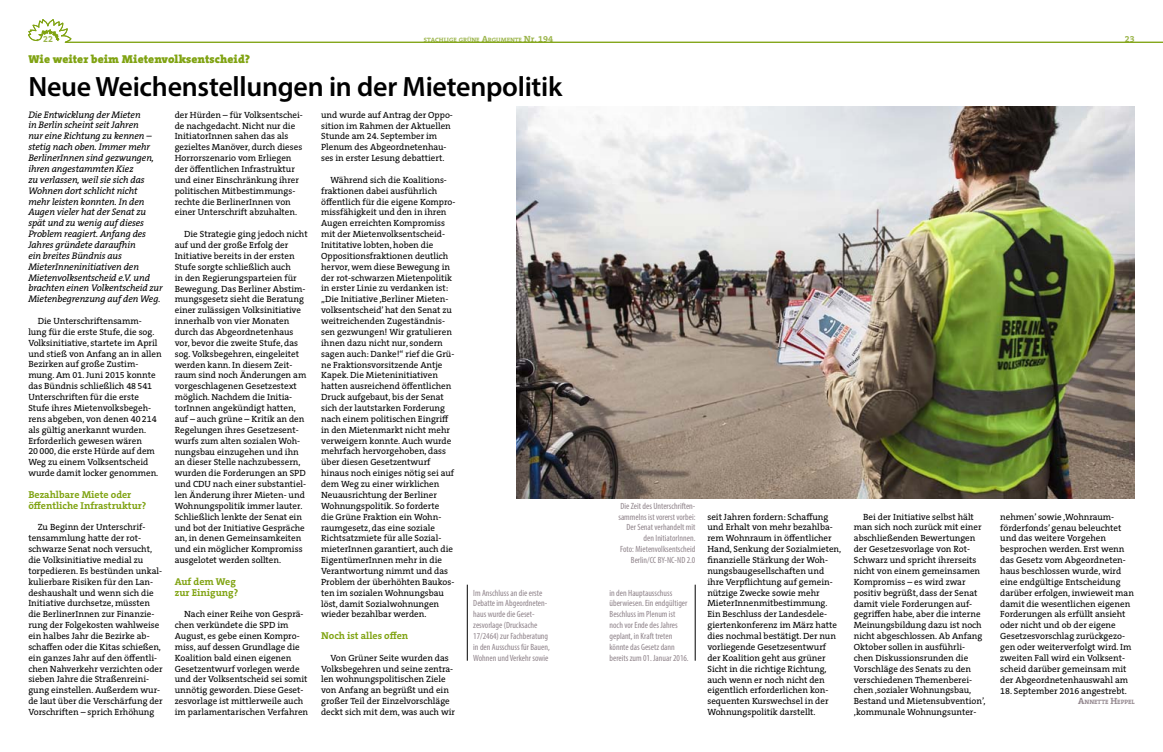
<style>
.page{position:relative;width:1163px;height:752px;background:#fff}
.page>*{position:absolute;margin:0;border:0;box-sizing:border-box;transform-origin:0 0}
.t1{font:600 28px "Myriad Pro";letter-spacing:-.01em;color:#000}
.t2{font:900 11.5px "The Serif B W9";letter-spacing:.01em;color:#80a312}
.t3{font:700 10px/10.9px "The Serif B W7";color:#80a312}
.t4{font:italic 9.5px/10.8px "The Serif B W5 Plain";letter-spacing:-.01em;color:#000}
.t5{font:9px/10.9px "The Serif B W5 Plain";color:#000}
.t6{font:condensed 9px/10.9px "Myriad Pro";color:#90848b}
.t7{font:700 9px "The Serif B W7";color:#9ab449}
.t8{font:700 6.3px "The Serif B W7";color:#9ab449}
.t9{font:700 6.3px "The Serif B W7";color:#90848b}
.s1{font-size:9px}
</style>
<div class="page">
<hr style="left:467px;top:584px;width:1px;height:76px;background:#000">
<hr style="left:694px;top:584px;width:1px;height:76px;background:#000">
<img style="left:516px;top:107px;width:618px;height:391px">
<svg style="left:28px;top:19px;width:1134px;height:24px"></svg>
<p class="t8" style="left:424px;top:35px;width:131px">STACHLIGE GRÜNE <span class="s1">A</span>RGUMENTE <span class="s1">Nr. 194</span></p>
<p class="t7" style="left:1124px;top:33px;width:11px">23</p>
<p class="t7" style="left:43px;top:33px;width:11px">22</p>
<p class="t2" style="left:28px;top:52px;width:223px">Wie weiter beim Mietenvolksentscheid?</p>
<h1 class="t1" style="left:28px;top:69px;width:535px">Neue Weichenstellungen in der Mietenpolitik</h1>
<p class="t4" style="left:28px;top:109px;width:136px">Die Entwicklung der Mieten<br>in Berlin scheint seit Jahren<br>nur eine Richtung zu kennen – stetig nach oben. Immer mehr<br>BerlinerInnen sind gezwungen, ihren angestammten Kiez<br>zu verlassen, weil sie sich das<br>Wohnen dort schlicht nicht<br>mehr leisten konnten. In den<br>Augen vieler hat der Senat zu spät und zu wenig auf dieses<br>Problem reagiert. Anfang des<br>Jahres gründete daraufhin<br>ein breites Bündnis aus<br>MieterInneninitiativen den<br>Mietenvolksentscheid e.V. und brachten einen Volkentscheid zur<br>Mietenbegrenzung auf den Weg.</p>
<p class="t5" style="left:28px;top:315px;width:135px;text-indent:9px">Die Unterschriftensamm&shy;lung für die erste Stufe, die sog.<br>Volksinitiative, startete im April und stieß von Anfang an in allen<br>Bezirken auf große Zustim&shy;mung. Am 01. Juni 2015 konnte das Bündnis schließlich 48541<br>Unterschriften für die erste<br>Stufe ihres Mietenvolksbegeh&shy;rens abgeben, von denen 40214 als gültig anerkannt wurden.<br>Erforderlich gewesen wären<br>20000, die erste Hürde auf dem<br>Weg zu einem Volksentscheid wurde damit locker genommen.</p>
<p class="t3" style="left:28px;top:488px;width:120px">Bezahlbare Miete oder öffentliche Infrastruktur?</p>
<p class="t5" style="left:28px;top:521px;width:136px;text-indent:9px">Zu Beginn der Unterschrif&shy;tensammlung hatte der rot&shy;schwarze Senat noch versucht, die Volksinitiative medial zu torpedieren. Es bestünden unkal&shy;kulierbare Risiken für den Lan&shy;deshaushalt und wenn sich die<br>Initiative durchsetze, müssten die BerlinerInnen zur Finanzie&shy;rung der Folgekosten wahlweise ein halbes Jahr die Bezirke ab&shy;schaffen oder die Kitas schießen, ein ganzes Jahr auf den öffentli&shy;chen Nahverkehr verzichten oder sieben Jahre die Straßenreini&shy;gung einstellen. Außerdem wur&shy;de laut über die Verschärfung der<br>Vorschriften – sprich Erhöhung</p>
<p class="t5" style="left:321px;top:109px;width:133px">und wurde auf Antrag der Oppo&shy;sition im Rahmen der Aktuellen<br>Stunde am 24. September im<br>Plenum des Abgeordnetenhau&shy;ses in erster Lesung debattiert.</p>
<p class="t5" style="left:321px;top:174px;width:136px;text-indent:9px">Während sich die Koalitions&shy;fraktionen dabei ausführlich öffentlich für die eigene Kompro&shy;missfähigkeit und den in ihren<br>Augen erreichten Kompromiss mit der Mietenvolksentscheid-<br>Inititative lobten, hoben die<br>Oppositionsfraktionen deutlich hervor, wem diese Bewegung in der rot-schwarzen Mietenpolitik in erster Linie zu verdanken ist: „Die Initiative ‚Berliner Mieten&shy;volksentscheid’ hat den Senat zu weitreichenden Zugeständnis&shy;sen gezwungen! Wir gratulieren ihnen dazu nicht nur, sondern sagen auch: Danke!“ rief die Grü&shy;ne Fraktionsvorsitzende Antje<br>Kapek. Die Mieteninitiativen hatten ausreichend öffentlichen<br>Druck aufgebaut, bis der Senat sich der lautstarken Forderung nach einem politischen Eingriff in den Mietenmarkt nicht mehr verweigern konnte. Auch wurde mehrfach hervorgehoben, dass über diesen Gesetzentwurf hinaus noch einiges nötig sei auf dem Weg zu einer wirklichen<br>Neuausrichtung der Berliner<br>Wohnungspolitik. So forderte<br>die Grüne Fraktion ein Wohn&shy;raumgesetz, das eine soziale<br>Richtsatzmiete für alle Sozial&shy;mieterInnen garantiert, auch die<br>EigentümerInnen mehr in die<br>Verantwortung nimmt und das<br>Problem der überhöhten Baukos&shy;ten im sozialen Wohnungsbau löst, damit Sozialwohnungen wieder bezahlbar werden.</p>
<p class="t3" style="left:321px;top:629px;width:89px">Noch ist alles offen</p>
<p class="t5" style="left:321px;top:652px;width:135px;text-indent:9px">Von Grüner Seite wurden das<br>Volksbegehren und seine zentra&shy;len wohnungspolitischen Ziele von Anfang an begrüßt und ein großer Teil der Einzelvorschläge deckt sich mit dem, was auch wir</p>
<p class="t5" style="left:175px;top:109px;width:129px">der Hürden – für Volksentschei&shy;de nachgedacht. Nicht nur die<br>InitiatorInnen sahen das als gezieltes Manöver, durch dieses<br>Horrorszenario vom Erliegen der öffentlichen Infrastruktur und einer Einschränkung ihrer politischen Mitbestimmungs&shy;rechte die BerlinerInnen von einer Unterschrift abzuhalten.</p>
<p class="t5" style="left:175px;top:228px;width:134px;text-indent:9px">Die Strategie ging jedoch nicht auf und der große Erfolg der<br>Initiative bereits in der ersten<br>Stufe sorgte schließlich auch<br>in den Regierungsparteien für<br>Bewegung. Das Berliner Abstim&shy;mungsgesetz sieht die Beratung einer zulässigen Volksinitiative innerhalb von vier Monaten durch das Abgeordnetenhaus vor, bevor die zweite Stufe, das sog. Volksbegehren, eingeleitet werden kann. In diesem Zeit&shy;raum sind noch Änderungen am vorgeschlagenen Gesetzestext möglich. Nachdem die Initia&shy;torInnen angekündigt hatten, auf – auch grüne – Kritik an den<br>Regelungen ihres Gesetzesent&shy;wurfs zum alten sozialen Woh&shy;nungsbau einzugehen und ihn an dieser Stelle nachzubessern, wurden die Forderungen an SPD und CDU nach einer substantiel&shy;len Änderung ihrer Mieten- und<br>Wohnungspolitik immer lauter.<br>Schließlich lenkte der Senat ein und bot der Initiative Gespräche an, in denen Gemeinsamkeiten und ein möglicher Kompromiss ausgelotet werden sollten.</p>
<p class="t3" style="left:175px;top:575px;width:65px">Auf dem Weg zur Einigung?</p>
<p class="t5" style="left:175px;top:608px;width:135px;text-indent:9px">Nach einer Reihe von Gesprä&shy;chen verkündete die SPD im<br>August, es gebe einen Kompro&shy;miss, auf dessen Grundlage die<br>Koalition bald einen eigenen<br>Gesetzentwurf vorlegen werde und der Volksentscheid sei somit unnötig geworden. Diese Geset&shy;zesvorlage ist mittlerweile auch im parlamentarischen Verfahren</p>
<p class="t6" style="left:618px;top:500px;width:78px;text-align:right">Die Zeit des Unterschriften&shy;sammelns ist vorerst vorbei:<br>Der Senat verhandelt mit den InitiatorInnen.<br>Foto: Mietenvolksentscheid<br>Berlin/CC BY-NC-ND 2.0</p>
<p class="t5" style="left:707px;top:510px;width:135px">seit Jahren fordern: Schaffung und Erhalt von mehr bezahlba&shy;rem Wohnraum in öffentlicher<br>Hand, Senkung der Sozialmieten, finanzielle Stärkung der Woh&shy;nungsbaugesellschaften und ihre Verpflichtung auf gemein&shy;nützige Zwecke sowie mehr<br>MieterInnenmitbestimmung.<br>Ein Beschluss der Landesdele&shy;giertenkonferenz im März hatte dies nochmal bestätigt. Der nun vorliegende Gesetzesentwurf der Koalition geht aus grüner<br>Sicht in die richtige Richtung, auch wenn er noch nicht den eigentlich erforderlichen kon&shy;sequenten Kurswechsel in der<br>Wohnungspolitik darstellt.</p>
<p class="t5" style="left:853px;top:511px;width:133px;text-indent:9px">Bei der Initiative selbst hält man sich noch zurück mit einer abschließenden Bewertungen der Gesetzesvorlage von Rot-<br>Schwarz und spricht ihrerseits nicht von einem gemeinsamen<br>Kompromiss – es wird zwar positiv begrüßt, dass der Senat damit viele Forderungen auf&shy;gegriffen habe, aber die interne<br>Meinungsbildung dazu ist noch nicht abgeschlossen. Ab Anfang<br>Oktober sollen in ausführli&shy;chen Diskussionsrunden die<br>Vorschläge des Senats zu den verschiedenen Themenberei&shy;chen ‚sozialer Wohnungsbau,<br>Bestand und Mietensubvention’, ‚kommunale Wohnungsunter-</p>
<p class="t5" style="left:1000px;top:511px;width:135px">nehmen’ sowie ‚Wohnraum&shy;förderfonds’ genau beleuchtet und das weitere Vorgehen besprochen werden. Erst wenn das Gesetz vom Abgeordneten&shy;haus beschlossen wurde, wird eine endgültige Entscheidung darüber erfolgen, inwieweit man damit die wesentlichen eigenen<br>Forderungen als erfüllt ansieht oder nicht und ob der eigene<br>Gesetzesvorschlag zurückgezo&shy;gen oder weiterverfolgt wird. Im zweiten Fall wird ein Volksent&shy;scheid darüber gemeinsam mit der Abgeordnetenhauswahl am</p>
<p class="t6" style="left:473px;top:586px;width:78px">Im Anschluss an die erste<br>Debatte im Abgeordneten&shy;haus wurde die Geset&shy;zesvorlage (Drucksache<br>17/2464) zur Fachberatung in den Ausschuss für Bauen,<br>Wohnen und Verkehr sowie</p>
<p class="t6" style="left:609px;top:586px;width:81px">in den Hauptausschuss überwiesen. Ein endgültiger<br>Beschluss im Plenum ist noch vor Ende des Jahres geplant, in Kraft treten könnte das Gesetz dann bereits zum 01. Januar 2016.</p>
<p class="t5" style="left:1000px;top:684px;width:127px">18. September 2016 angestrebt.</p>
<p class="t9" style="left:1078px;top:697px;width:58px"><span class="s1">A</span>NNETTE <span class="s1">H</span>EPPEL</p>
</div>
